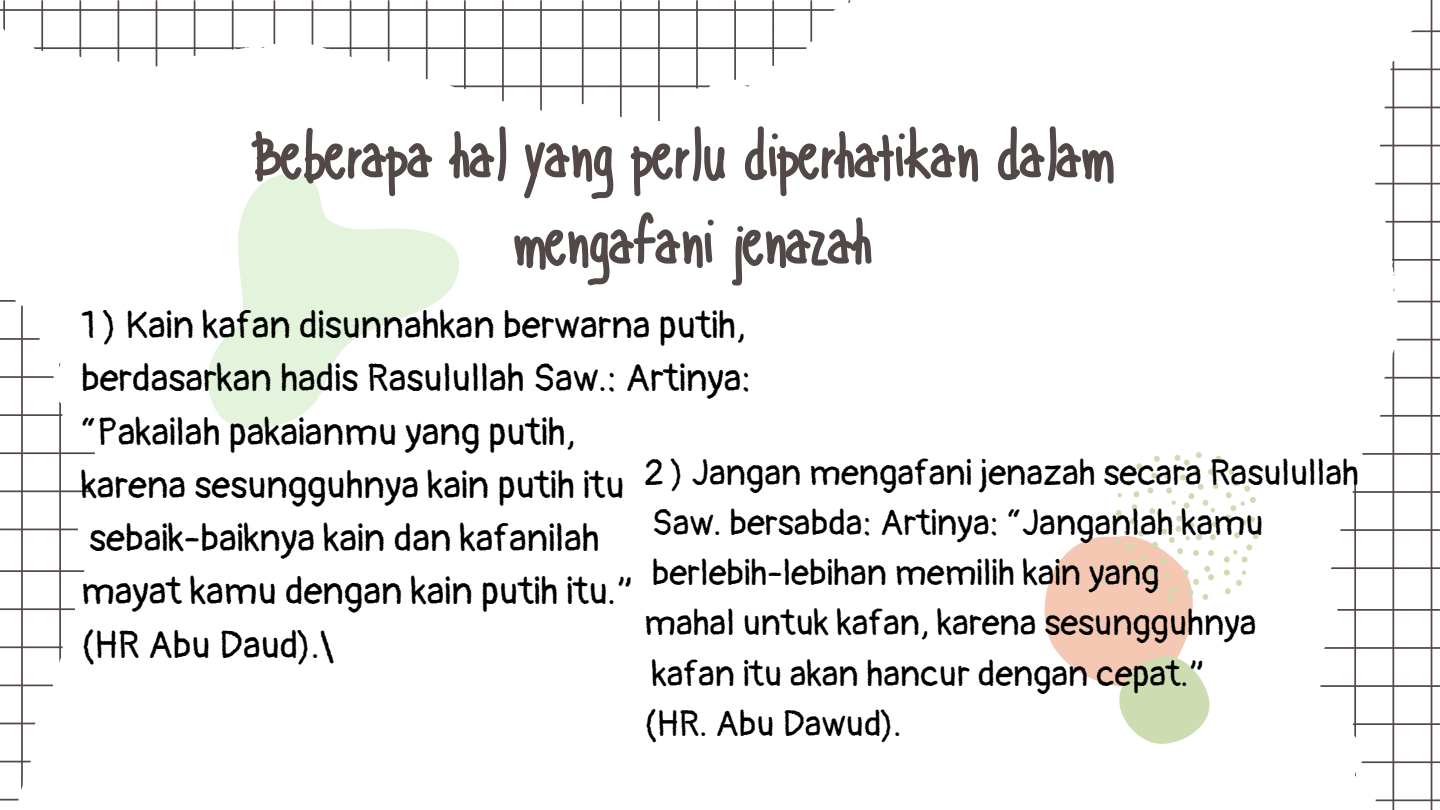
<style>
.page{position:relative;width:1440px;height:810px;background:#fff}
.page>*{position:absolute;margin:0;border:0;box-sizing:border-box;transform-origin:0 0}
.t1{font:62px/86.2px "Aka Acid GR Fatbamboo";color:#514847;text-align:center}
.t2{font:38.1px/53.2px "Pangolin";color:#000}
.t3{font:36px/50.2px "Pangolin";color:#000}
</style>
<div class="page">
<svg style="left:208px;top:174px;width:251px;height:254px;fill:#e3f3dc"></svg>
<svg style="left:0;top:0;width:850px;height:121px"></svg>
<svg style="left:1320px;top:0;width:120px;height:810px"></svg>
<svg style="left:0;top:300px;width:95px;height:501px"></svg>
<svg style="left:1044px;top:452px;width:215px;height:292px"></svg>
<h1 class="t1" style="left:254px;top:116px;width:863px">Beberapa hal yang perlu diperhatikan dalam mengafani jenazah</h1>
<p class="t2" style="left:81px;top:300px;width:672px">1 ) Kain kafan disunnahkan berwarna putih, berdasarkan hadis Rasulullah Saw.: Artinya: “Pakailah pakaianmu yang putih,<br>karena sesungguhnya kain putih itu sebaik-baiknya kain dan kafanilah<br>mayat kamu dengan kain putih itu.”<br>(HR Abu Daud).\</p>
<p class="t3" style="left:644px;top:448px;width:716px">2 ) Jangan mengafani jenazah secara Rasulullah Saw. bersabda: Artinya: “Janganlah kamu berlebih-lebihan memilih kain yang<br>mahal untuk kafan, karena sesungguhnya<br>kafan itu akan hancur dengan cepat.”<br>(HR. Abu Dawud).</p>
</div>
